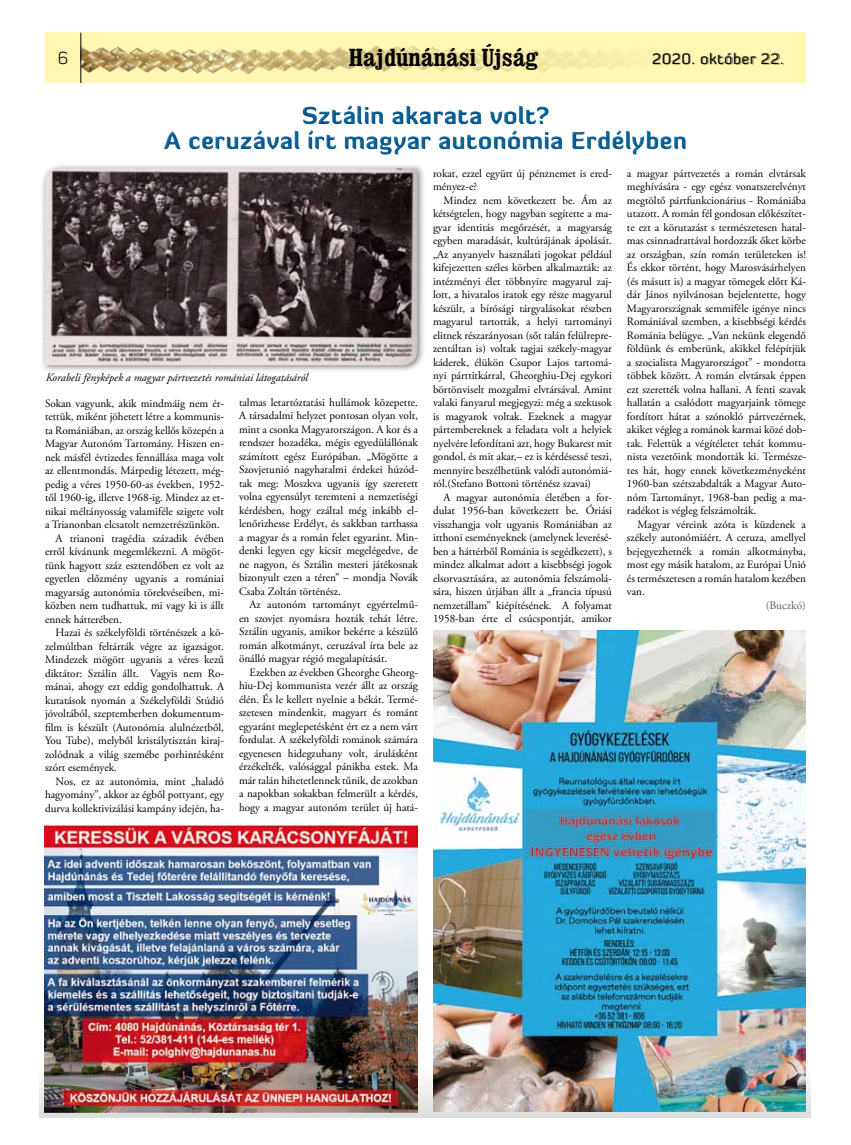
<style>
.page{position:relative;width:851px;height:1145px;background:#fff}
.page>*{position:absolute;margin:0;border:0;box-sizing:border-box;transform-origin:0 0}
.t1{font:700 condensed 25px "Clarendon";color:#000}
.t2{font:900 23.75px/25px "Diavlo";letter-spacing:.01em;color:#045d95;text-align:center}
.t3{font:300 17.5px "Diavlo";color:#000}
.t4{font:15px "Diavlo";letter-spacing:.045em;color:#000}
.t5{font:11.5px "Adobe Garamond Pro";color:#5f6062}
.t6{font:11.25px/13.5px "Adobe Garamond Pro";color:#000;text-align:justify}
.t7{font:italic 11.25px "Adobe Garamond Pro";color:#000}
</style>
<div class="page">
<div style="left:45px;top:33px;width:760px;height:50px;background:#fff7b2"></div>
<img style="left:81px;top:38px;width:548px;height:44px">
<hr style="left:80px;top:33px;width:1px;height:50px;background:#000">
<div style="left:653px;top:53px;width:131px;height:12px;background:#000;opacity:.5"></div>
<svg style="left:40px;top:1063px;width:771px;height:54px;background:#d3d5d4"></svg>
<div style="left:162px;top:105px;width:526px;height:52px;background:#000;opacity:.4"></div>
<div style="left:39px;top:163px;width:386px;height:210px;background:#000;opacity:.5"></div>
<img style="left:45px;top:168px;width:372px;height:197px">
<img style="left:45px;top:825px;width:372px;height:287px">
<img style="left:433px;top:631px;width:372px;height:480px">
<h3 class="t3" style="left:58px;top:47px;width:12px">6</h3>
<h1 class="t1" style="left:349px;top:42px;width:191px">Hajdúnánási Újság</h1>
<h3 class="t4" style="left:652px;top:49px;width:133px">2020. október 22.</h3>
<h2 class="t2" style="left:164px;top:103px;width:524px">Sztálin akarata volt?<br>A ceruzával írt magyar autonómia Erdélyben</h2>
<p class="t7" style="left:46px;top:370px;width:264px">Korabeli fényképek a magyar pártvezetés romániai látogatásáról</p>
<p class="t6" style="left:45px;top:397px;width:180px">Sokan vagyunk, akik mindmáig nem ér-</p>
<p class="t6" style="left:45px;top:410px;width:180px">tettük, miként jöhetett létre a kommunis-</p>
<p class="t6" style="left:45px;top:424px;width:180px">ta Romániában, az ország kellős közepén a</p>
<p class="t6" style="left:45px;top:437px;width:180px">Magyar Autonóm Tartomány. Hiszen en-</p>
<p class="t6" style="left:45px;top:451px;width:180px">nek másfél évtizedes fennállása maga volt</p>
<p class="t6" style="left:45px;top:464px;width:180px">az ellentmondás. Márpedig létezett, még-</p>
<p class="t6" style="left:45px;top:478px;width:180px">pedig a véres 1950-60-as években, 1952-</p>
<p class="t6" style="left:45px;top:491px;width:180px">től 1960-ig, illetve 1968-ig. Mindez az et-</p>
<p class="t6" style="left:45px;top:505px;width:180px">nikai méltányosság valamiféle szigete volt</p>
<p class="t6" style="left:45px;top:518px;width:176px">a Trianonban elcsatolt nemzetrészünkön.</p>
<p class="t6" style="left:56px;top:532px;width:170px">A trianoni tragédia századik évében</p>
<p class="t6" style="left:45px;top:545px;width:180px">erről kívánunk megemlékezni. A mögöt-</p>
<p class="t6" style="left:45px;top:559px;width:180px">tünk hagyott száz esztendőben ez volt az</p>
<p class="t6" style="left:45px;top:572px;width:180px">egyetlen előzmény ugyanis a romániai</p>
<p class="t6" style="left:45px;top:586px;width:180px">magyarság autonómia törekvéseiben, mi-</p>
<p class="t6" style="left:45px;top:599px;width:180px">közben nem tudhattuk, mi vagy ki is állt</p>
<p class="t6" style="left:45px;top:613px;width:78px">ennek hátterében.</p>
<p class="t6" style="left:56px;top:626px;width:170px">Hazai és székelyföldi történészek a kö-</p>
<p class="t6" style="left:45px;top:640px;width:180px">zelmúltban feltárták végre az igazságot.</p>
<p class="t6" style="left:45px;top:653px;width:180px">Mindezek mögött ugyanis a véres kezű</p>
<p class="t6" style="left:45px;top:667px;width:180px">diktátor: Sztálin állt. Vagyis nem Ro-</p>
<p class="t6" style="left:45px;top:680px;width:180px">mánai, ahogy ezt eddig gondolhattuk. A</p>
<p class="t6" style="left:45px;top:694px;width:180px">kutatások nyomán a Székelyföldi Stúdió</p>
<p class="t6" style="left:45px;top:707px;width:180px">jóvoltából, szeptemberben dokumentum-</p>
<p class="t6" style="left:45px;top:721px;width:180px">film is készült (Autonómia alulnézetből,</p>
<p class="t6" style="left:45px;top:734px;width:180px">You Tube), melyből kristálytisztán kiraj-</p>
<p class="t6" style="left:45px;top:748px;width:180px">zolódnak a világ szemébe porhintésként</p>
<p class="t6" style="left:45px;top:761px;width:73px">szórt események.</p>
<p class="t6" style="left:56px;top:775px;width:170px">Nos, ez az autonómia, mint „haladó</p>
<p class="t6" style="left:45px;top:788px;width:180px">hagyomány”, akkor az égből pottyant, egy</p>
<p class="t6" style="left:45px;top:802px;width:180px">durva kollektivizálási kampány idején, ha-</p>
<p class="t6" style="left:239px;top:395px;width:180px">talmas letartóztatási hullámok közepette.<br>A társadalmi helyzet pontosan olyan volt, mint a csonka Magyarországon. A kor és a rendszer hozadéka, mégis egyedülállónak számított egész Európában. „Mögötte a Szovjetunió nagyhatalmi érdekei húzód&shy;tak meg: Moszkva ugyanis így szeretett volna egyensúlyt teremteni a nemzetiségi kérdésben, hogy ezáltal még inkább el&shy;lenőrizhesse Erdélyt, és sakkban tarthassa a magyar és a román felet egyaránt. Min&shy;denki legyen egy kicsit megelégedve, de ne nagyon, és Sztálin mesteri játékosnak bizonyult ezen a téren” – mondja Novák Csaba Zoltán történész.</p>
<p class="t6" style="left:239px;top:598px;width:180px;text-indent:11px">Az autonóm tartományt egyértelmű&shy;en szovjet nyomásra hozták tehát létre.<br>Sztálin ugyanis, amikor bekérte a készülő román alkotmányt, ceruzával írta bele az önálló magyar régió megalapítását.</p>
<p class="t6" style="left:239px;top:665px;width:180px;text-indent:11px">Ezekben az években Gheorghe Gheorg&shy;hiu-Dej kommunista vezér állt az ország élén. És le kellett nyelnie a békát. Termé&shy;szetesen mindenkit, magyart és románt egyaránt meglepetésként ért ez a nem várt fordulat. A székelyföldi románok számára egyenesen hidegzuhany volt, árulásként érzékelték, valósággal pánikba estek. Ma már talán hihetetlennek tűnik, de azokban a napokban sokakban felmerült a kérdés, hogy a magyar autonóm terület új hatá-</p>
<p class="t6" style="left:433px;top:167px;width:180px">rokat, ezzel együtt új pénznemet is ered&shy;ményez-e?</p>
<p class="t6" style="left:433px;top:194px;width:180px;text-indent:11px">Mindez nem következett be. Ám az kétségtelen, hogy nagyban segítette a ma&shy;gyar identitás megőrzését, a magyarság egyben maradását, kultúrájának ápolását. „Az anyanyelv használati jogokat például kifejezetten széles körben alkalmazták: az intézményi élet többnyire magyarul zaj&shy;lott, a hivatalos iratok egy része magyarul készült, a bírósági tárgyalásokat részben magyarul tartották, a helyi tartományi elitnek részarányosan (sőt talán felülrepre&shy;zentáltan is) voltak tagjai székely-magyar káderek, élükön Csupor Lajos tartomá&shy;nyi párttitkárral, Gheorghiu-Dej egykori börtönviselt mozgalmi elvtársával. Amint valaki fanyarul megjegyzi: még a szekusok is magyarok voltak. Ezeknek a magyar pártembereknek a feladata volt a helyiek nyelvére lefordítani azt, hogy Bukarest mit gondol, és mit akar,– ez is kérdésessé teszi, mennyire beszélhetünk valódi autonómiá&shy;ról.(Stefano Bottoni történész szavai)</p>
<p class="t6" style="left:433px;top:491px;width:180px;text-indent:11px">A magyar autonómia életében a for&shy;dulat 1956-ban következett be. Óriási visszhangja volt ugyanis Romániában az itthoni eseményeknek (amelynek leverésé&shy;ben a háttérből Románia is segédkezett), s mindez alkalmat adott a kisebbségi jogok elsorvasztására, az autonómia felszámolá&shy;sára, hiszen útjában állt a „francia típusú nemzetállam” kiépítésének. A folyamat 1958-ban érte el csúcspontját, amikor</p>
<p class="t6" style="left:627px;top:167px;width:180px">a magyar pártvezetés a román elvtársak meghívására - egy egész vonatszerelvényt megtöltő pártfunkcionárius - Romániába utazott. A román fél gondosan előkészítet&shy;te ezt a körutazást s természetesen hatal&shy;mas csinnadrattával hordozzák őket körbe az országban, szín román területeken is!<br>És ekkor történt, hogy Marosvásárhelyen (és másutt is) a magyar tömegek előtt Ká&shy;dár János nyilvánosan bejelentette, hogy Magyarországnak semmiféle igénye nincs Romániával szemben, a kisebbségi kérdés Románia belügye. „Van nekünk elegendő földünk és emberünk, akikkel felépítjük a szocialista Magyarországot” - mondotta többek között. A román elvtársak éppen ezt szerették volna hallani. A fenti szavak hallatán a csalódott magyarjaink tömege fordított hátat a szónokló pártvezérnek, akiket végleg a románok karmai közé dob&shy;tak. Felettük a végítéletet tehát kommu&shy;nista vezetőink mondották ki. Természe&shy;tes hát, hogy ennek következményeként 1960-ban szétszabdalták a Magyar Auto&shy;nóm Tartományt, 1968-ban pedig a ma&shy;radékot is végleg felszámolták.</p>
<p class="t6" style="left:627px;top:518px;width:180px;text-indent:11px">Magyar véreink azóta is küzdenek a székely autonómiáért. A ceruza, amellyel bejegyezhetnék a román alkotmányba, most egy másik hatalom, az Európai Unió és természetesen a román hatalom kezében van.</p>
<p class="t5" style="left:765px;top:598px;width:42px">(Buczkó)</p>
</div>
